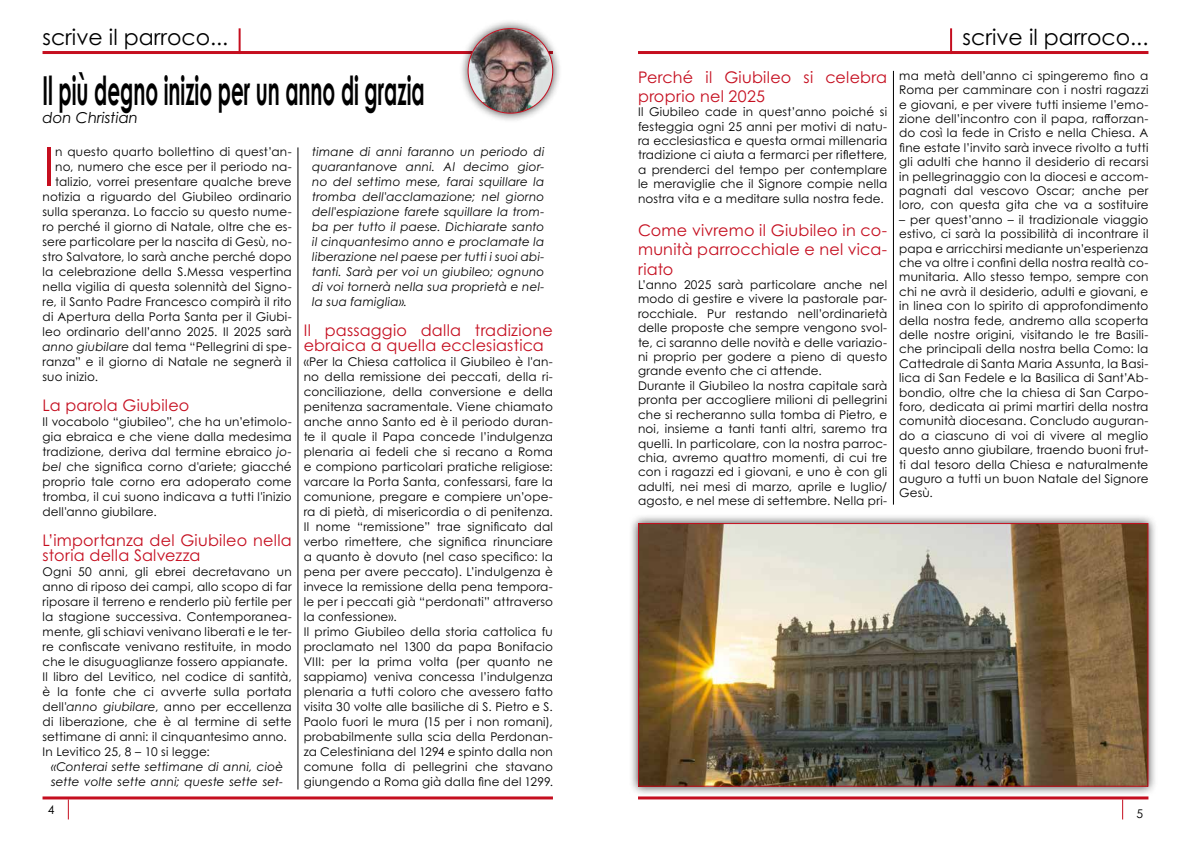
<style>
.page{position:relative;width:1191px;height:842px;background:#fff}
.page>*{position:absolute;margin:0;border:0;box-sizing:border-box;transform-origin:0 0}
.t1{font:53.8px "Century Gothic Pro";color:#c50e1f}
.t2{font:700 40px "Century Gothic Pro";color:#000;scale:.5 1}
.t3{font:22px "Century Gothic Pro";color:#000}
.t4{font:16px/19.2px "Century Gothic Pro";letter-spacing:.015em;color:#c50e1f}
.t5{font:italic 15px "Century Gothic Pro";color:#000}
.t6{font:12px/14.4px "Century Gothic Pro";letter-spacing:.015em;color:#000;text-align:justify}
.t7{font:italic 12px/15px "Century Gothic Pro";letter-spacing:.015em;color:#000}
.s1{font-style:italic}
</style>
<div class="page">
<hr style="left:638px;top:796px;width:510px;height:3px;background:#c50e1f">
<hr style="left:43px;top:796px;width:510px;height:3px;background:#c50e1f">
<hr style="left:638px;top:51px;width:510px;height:3px;background:#c50e1f">
<hr style="left:950px;top:28px;width:2px;height:26px;background:#c50e1f">
<svg style="left:1122px;top:799px;width:1px;height:20px"></svg>
<svg style="left:68px;top:799px;width:1px;height:20px"></svg>
<hr style="left:43px;top:51px;width:510px;height:3px;background:#c50e1f">
<hr style="left:239px;top:28px;width:2px;height:26px;background:#c50e1f">
<div style="left:459px;top:19px;width:103px;height:104px;background:#000;opacity:.75"></div>
<img style="left:468px;top:29px;width:85px;height:84px;border-radius:42px">
<hr style="left:893px;top:71px;width:1px;height:434px;background:#000">
<hr style="left:298px;top:147px;width:1px;height:642px;background:#000">
<div style="left:628px;top:513px;width:529px;height:283px;background:#000;opacity:.75"></div>
<img style="left:640px;top:525px;width:506px;height:260px">
<div style="left:638px;top:523px;width:510px;height:264px;border:1px solid #c50e1f"></div>
<h3 class="t3" style="left:43px;top:23px;width:187px">scrive il parroco...</h3>
<h3 class="t3" style="left:962px;top:23px;width:187px">scrive il parroco...</h3>
<h3 class="t4" style="left:638px;top:67px;width:251px">Perché il Giubileo si celebra proprio nel 2025</h3>
<p class="t6" style="left:638px;top:105px;width:251px">Il Giubileo cade in quest’anno poiché si festeggia ogni 25 anni per motivi di natu&shy;ra ecclesiastica e questa ormai millenaria tradizione ci aiuta a fermarci per riflettere, a prenderci del tempo per contemplare le meraviglie che il Signore compie nella nostra vita e a meditare sulla nostra fede.</p>
<h3 class="t4" style="left:638px;top:221px;width:251px;text-align:justify">Come vivremo il Giubileo in co&shy;munità parrocchiale e nel vica&shy;riato</h3>
<p class="t6" style="left:638px;top:277px;width:251px;text-align:left">L’anno 2025 sarà particolare anche nel modo di gestire e vivere la pastorale par&shy;rocchiale. Pur restando nell’ordinarietà delle proposte che sempre vengono svol&shy;te, ci saranno delle novità e delle variazio&shy;ni proprio per godere a pieno di questo grande evento che ci attende.<br>Durante il Giubileo la nostra capitale sarà pronta per accogliere milioni di pellegrini che si recheranno sulla tomba di Pietro, e noi, insieme a tanti tanti altri, saremo tra quelli. In particolare, con la nostra parroc&shy;chia, avremo quattro momenti, di cui tre con i ragazzi ed i giovani, e uno è con gli adulti, nei mesi di marzo, aprile e luglio/ agosto, e nel mese di settembre. Nella pri-</p>
<p class="t6" style="left:899px;top:68px;width:251px">ma metà dell’anno ci spingeremo fino a Roma per camminare con i nostri ragazzi e giovani, e per vivere tutti insieme l’emo&shy;zione dell’incontro con il papa, rafforzan&shy;do così la fede in Cristo e nella Chiesa. A fine estate l’invito sarà invece rivolto a tutti gli adulti che hanno il desiderio di recarsi in pellegrinaggio con la diocesi e accom&shy;pagnati dal vescovo Oscar; anche per loro, con questa gita che va a sostituire</p>
<p class="t6" style="left:899px;top:212px;width:251px">– per quest’anno – il tradizionale viaggio estivo, ci sarà la possibilità di incontrare il papa e arricchirsi mediante un’esperienza che va oltre i confini della nostra realtà co&shy;munitaria. Allo stesso tempo, sempre con chi ne avrà il desiderio, adulti e giovani, e in linea con lo spirito di approfondimento della nostra fede, andremo alla scoperta delle nostre origini, visitando le tre Basili&shy;che principali della nostra bella Como: la Cattedrale di Santa Maria Assunta, la Basi&shy;lica di San Fedele e la Basilica di Sant’Ab&shy;bondio, oltre che la chiesa di San Carpo&shy;foro, dedicata ai primi martiri della nostra comunità diocesana. Concludo auguran&shy;do a ciascuno di voi di vivere al meglio questo anno giubilare, traendo buoni frut&shy;ti dal tesoro della Chiesa e naturalmente auguro a tutti un buon Natale del Signore Gesù.</p>
<h2 class="t2" style="left:43px;top:66px;width:766px">Il più degno inizio per un anno di grazia</h2>
<p class="t5" style="left:43px;top:109px;width:97px">don Christian</p>
<p class="t7" style="left:312px;top:144px;width:234px;text-align:justify">timane di anni faranno un periodo di quarantanove anni. Al decimo gior&shy;no del settimo mese, farai squillare la tromba dell'acclamazione; nel giorno dell'espiazione farete squillare la trom&shy;ba per tutto il paese. Dichiarate santo il cinquantesimo anno e proclamate la liberazione nel paese per tutti i suoi abi&shy;tanti. Sarà per voi un giubileo; ognuno di voi tornerà nella sua proprietà e nel&shy;la sua famiglia».</p>
<h3 class="t4" style="left:304px;top:323px;width:251px;line-height:15px">Il passaggio dalla tradizione ebraica a quella ecclesiastica</h3>
<p class="t6" style="left:304px;top:354px;width:251px;line-height:15px;text-align:left">«Per la Chiesa cattolica il Giubileo è l'an&shy;no della remissione dei peccati, della ri&shy;conciliazione, della conversione e della penitenza sacramentale. Viene chiamato anche anno Santo ed è il periodo duran&shy;te il quale il Papa concede l’indulgenza plenaria ai fedeli che si recano a Roma e compiono particolari pratiche religiose: varcare la Porta Santa, confessarsi, fare la comunione, pregare e compiere un’ope&shy;ra di pietà, di misericordia o di penitenza.<br>Il nome “remissione” trae significato dal verbo rimettere, che significa rinunciare a quanto è dovuto (nel caso specifico: la pena per avere peccato). L’indulgenza è invece la remissione della pena tempora&shy;le per i peccati già “perdonati” attraverso la confessione».<br>Il primo Giubileo della storia cattolica fu proclamato nel 1300 da papa Bonifacio VIII: per la prima volta (per quanto ne sappiamo) veniva concessa l’indulgenza plenaria a tutti coloro che avessero fatto visita 30 volte alle basiliche di S. Pietro e S.<br>Paolo fuori le mura (15 per i non romani), probabilmente sulla scia della Perdonan&shy;za Celestiniana del 1294 e spinto dalla non comune folla di pellegrini che stavano giungendo a Roma già dalla fine del 1299.</p>
<h1 class="t1" style="left:43px;top:134px;width:14px">I</h1>
<p class="t6" style="left:55px;top:145px;width:238px">n questo quarto bollettino di quest’an-</p>
<p class="t6" style="left:55px;top:160px;width:238px">no, numero che esce per il periodo na-</p>
<p class="t6" style="left:55px;top:175px;width:238px">talizio, vorrei presentare qualche breve</p>
<p class="t6" style="left:43px;top:190px;width:251px">notizia a riguardo del Giubileo ordinario</p>
<p class="t6" style="left:43px;top:205px;width:251px">sulla speranza. Lo faccio su questo nume-</p>
<p class="t6" style="left:43px;top:220px;width:251px">ro perché il giorno di Natale, oltre che es-</p>
<p class="t6" style="left:43px;top:235px;width:251px">sere particolare per la nascita di Gesù, no-</p>
<p class="t6" style="left:43px;top:250px;width:251px">stro Salvatore, lo sarà anche perché dopo</p>
<p class="t6" style="left:43px;top:265px;width:251px">la celebrazione della S.Messa vespertina</p>
<p class="t6" style="left:43px;top:280px;width:251px">nella vigilia di questa solennità del Signo-</p>
<p class="t6" style="left:43px;top:295px;width:251px">re, il Santo Padre Francesco compirà il rito</p>
<p class="t6" style="left:43px;top:310px;width:251px">di Apertura della Porta Santa per il Giubi-</p>
<p class="t6" style="left:43px;top:325px;width:251px">leo ordinario dell’anno 2025. Il 2025 sarà</p>
<p class="t6" style="left:43px;top:340px;width:251px"><span class="s1">anno giubilare</span> dal tema “Pellegrini di spe-</p>
<p class="t6" style="left:43px;top:355px;width:251px">ranza” e il giorno di Natale ne segnerà il</p>
<p class="t6" style="left:43px;top:370px;width:57px">suo inizio.</p>
<h3 class="t4" style="left:43px;top:396px;width:148px">La parola Giubileo</h3>
<p class="t6" style="left:43px;top:414px;width:251px;line-height:15px">Il vocabolo “giubileo”, che ha un’etimolo&shy;gia ebraica e che viene dalla medesima tradizione, deriva dal termine ebraico <span class="s1">jo&shy;bel</span> che significa corno d'ariete; giacché proprio tale corno era adoperato come tromba, il cui suono indicava a tutti l'inizio dell'anno giubilare.</p>
<h3 class="t4" style="left:43px;top:533px;width:251px;line-height:15px">L’importanza del Giubileo nella storia della Salvezza</h3>
<p class="t6" style="left:43px;top:564px;width:251px;line-height:15px;text-align:left">Ogni 50 anni, gli ebrei decretavano un anno di riposo dei campi, allo scopo di far riposare il terreno e renderlo più fertile per la stagione successiva. Contemporanea&shy;mente, gli schiavi venivano liberati e le ter&shy;re confiscate venivano restituite, in modo che le disuguaglianze fossero appianate.<br>Il libro del Levitico, nel codice di santità, è la fonte che ci avverte sulla portata dell'<span class="s1">anno giubilare</span>, anno per eccellenza di liberazione, che è al termine di sette settimane di anni: il cinquantesimo anno.<br>In Levitico 25, 8 – 10 si legge:</p>
<p class="t7" style="left:51px;top:759px;width:234px">«Conterai sette settimane di anni, cioè sette volte sette anni; queste sette set-</p>
<p class="t6" style="left:48px;top:802px;width:8px">4</p>
<p class="t6" style="left:1136px;top:806px;width:8px">5</p>
</div>
